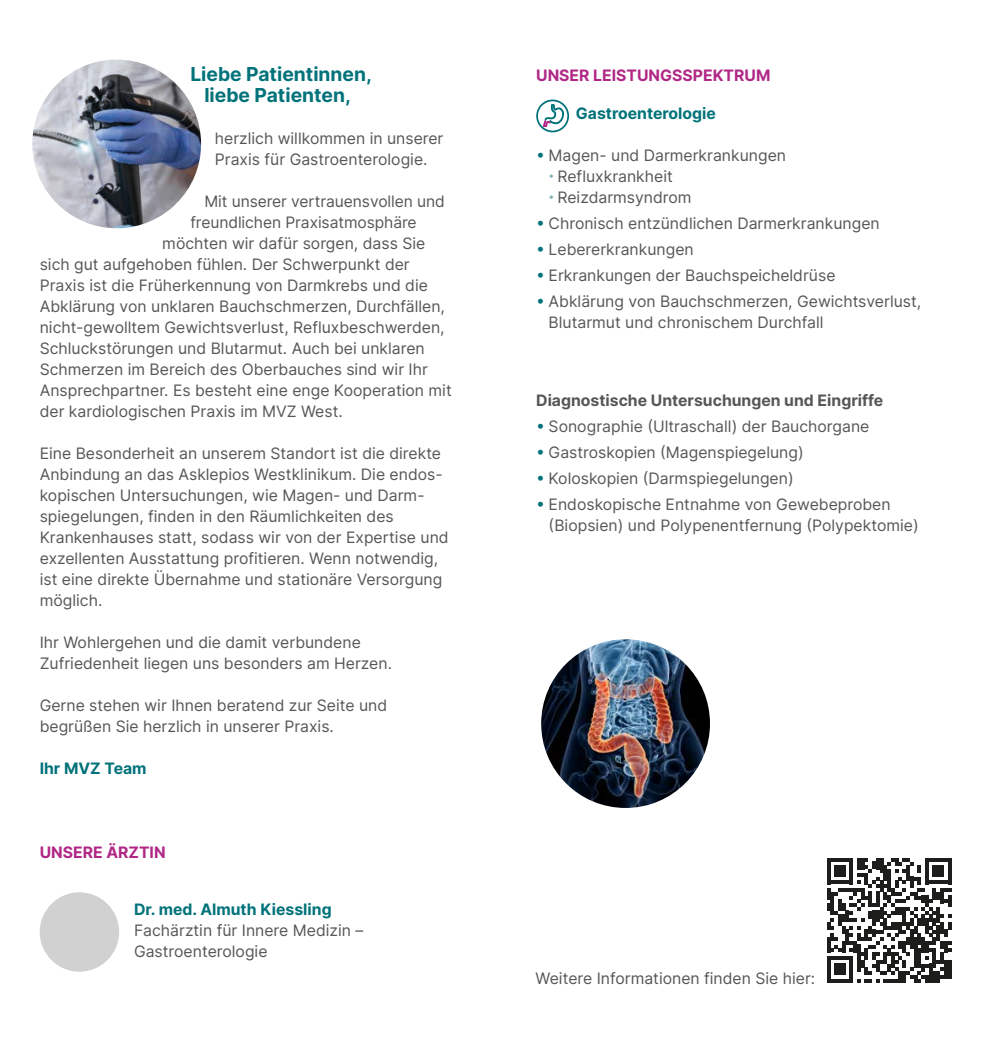
<style>
.page{position:relative;width:993px;height:1042px;background:#fff}
.page>*{position:absolute;margin:0;border:0;box-sizing:border-box;transform-origin:0 0}
.t1{font:700 19.25px/21px "Inter";color:#00727a;text-align:center}
.t2{font:15.75px/21px "Inter";color:#575756}
.t3{font:700 15.75px "Inter";color:#00727a}
.t4{font:700 15.75px "Inter";color:#b02786}
.s1{color:#00727a}
.s2{font-size:10.5px;color:#7eb2b9}
.s3{font-weight:700}
</style>
<div class="page">
<svg style="left:827px;top:858px;width:124px;height:124px"></svg>
<img style="left:32px;top:60px;width:169px;height:168px;border-radius:84px">
<img style="left:541px;top:639px;width:168px;height:169px;border-radius:84px">
<div style="left:40px;top:892px;width:79px;height:79px;background:#d1d1d1;border-radius:50%"></div>
<svg style="left:543px;top:99px;width:21px;height:30px"></svg>
<div style="left:536px;top:100px;width:33px;height:32px;border:2px solid #00727a;border-radius:50%"></div>
<p class="t1" style="left:190px;top:63px;width:183px">Liebe Patientinnen, liebe Patienten,</p>
<p class="t2" style="left:215px;top:127px;width:230px">herzlich willkommen in unserer<br>Praxis für Gastroenterologie.</p>
<p class="t2" style="left:204px;top:190px;width:242px">Mit unserer vertrauensvollen und</p>
<p class="t2" style="left:190px;top:211px;width:228px">freundlichen Praxisatmosphäre</p>
<p class="t2" style="left:162px;top:232px;width:264px">möchten wir dafür sorgen, dass Sie</p>
<p class="t2" style="left:40px;top:253px;width:371px">sich gut aufgehoben fühlen. Der Schwerpunkt der</p>
<p class="t2" style="left:40px;top:274px;width:389px">Praxis ist die Früherkennung von Darmkrebs und die</p>
<p class="t2" style="left:40px;top:295px;width:407px">Abklärung von unklaren Bauchschmerzen, Durchfällen,</p>
<p class="t2" style="left:40px;top:316px;width:406px">nicht-gewolltem Gewichtsverlust, Refluxbeschwerden,</p>
<p class="t2" style="left:40px;top:337px;width:386px">Schluckstörungen und Blutarmut. Auch bei unklaren</p>
<p class="t2" style="left:40px;top:358px;width:389px">Schmerzen im Bereich des Oberbauches sind wir Ihr</p>
<p class="t2" style="left:40px;top:379px;width:413px">Ansprechpartner. Es besteht eine enge Kooperation mit</p>
<p class="t2" style="left:40px;top:400px;width:304px">der kardiologischen Praxis im MVZ West.</p>
<p class="t2" style="left:40px;top:442px;width:410px">Eine Besonderheit an unserem Standort ist die direkte Anbindung an das Asklepios Westklinikum. Die endos&shy;kopischen Untersuchungen, wie Magen- und Darm&shy;spiegelungen, finden in den Räumlichkeiten des Krankenhauses statt, sodass wir von der Expertise und exzellenten Ausstattung profitieren. Wenn notwendig, ist eine direkte Übernahme und stationäre Versorgung möglich.</p>
<p class="t2" style="left:40px;top:631px;width:354px">Ihr Wohlergehen und die damit verbundene<br>Zufriedenheit liegen uns besonders am Herzen.</p>
<p class="t2" style="left:40px;top:694px;width:349px">Gerne stehen wir Ihnen beratend zur Seite und begrüßen Sie herzlich in unserer Praxis.</p>
<p class="t3" style="left:40px;top:756px;width:108px">Ihr MVZ Team</p>
<p class="t4" style="left:40px;top:840px;width:127px">UNSERE ÄRZTIN</p>
<p class="t3" style="left:134px;top:897px;width:199px">Dr. med. Almuth Kiessling</p>
<p class="t2" style="left:134px;top:919px;width:231px">Fachärztin für Innere Medizin –<br>Gastroenterologie</p>
<p class="t4" style="left:536px;top:63px;width:236px">UNSER LEISTUNGSSPEKTRUM</p>
<p class="t3" style="left:575px;top:102px;width:141px">Gastroenterologie</p>
<p class="t2" style="left:536px;top:144px;width:251px"><span class="s1">բ</span> Magen- und Darmerkrankungen</p>
<p class="t2" style="left:548px;top:165px;width:126px"><span class="s2">•</span> Refluxkrankheit</p>
<p class="t2" style="left:536px;top:184px;width:386px;line-height:25.9px;text-indent:12px"><span class="s2">•</span> Reizdarmsyndrom<br><span class="s1">բ</span> Chronisch entzündlichen Darmerkrankungen<br><span class="s1">բ</span> Lebererkrankungen<br><span class="s1">բ</span> Erkrankungen der Bauchspeicheldrüse<br><span class="s1">բ</span> Abklärung von Bauchschmerzen, Gewichtsverlust,</p>
<p class="t2" style="left:548px;top:311px;width:276px">Blutarmut und chronischem Durchfall</p>
<p class="t2" style="left:536px;top:387px;width:356px;line-height:25.9px"><span class="s3">Diagnostische Untersuchungen und Eingriffe </span><span class="s1">բ</span> Sonographie (Ultraschall) der Bauchorgane<br><span class="s1">բ</span> Gastroskopien (Magenspiegelung)<br><span class="s1">բ</span> Koloskopien (Darmspiegelungen)<br><span class="s1">բ</span> Endoskopische Entnahme von Gewebeproben</p>
<p class="t2" style="left:548px;top:514px;width:371px">(Biopsien) und Polypenentfernung (Polypektomie)</p>
<p class="t2" style="left:535px;top:967px;width:281px">Weitere Informationen finden Sie hier:</p>
</div>
